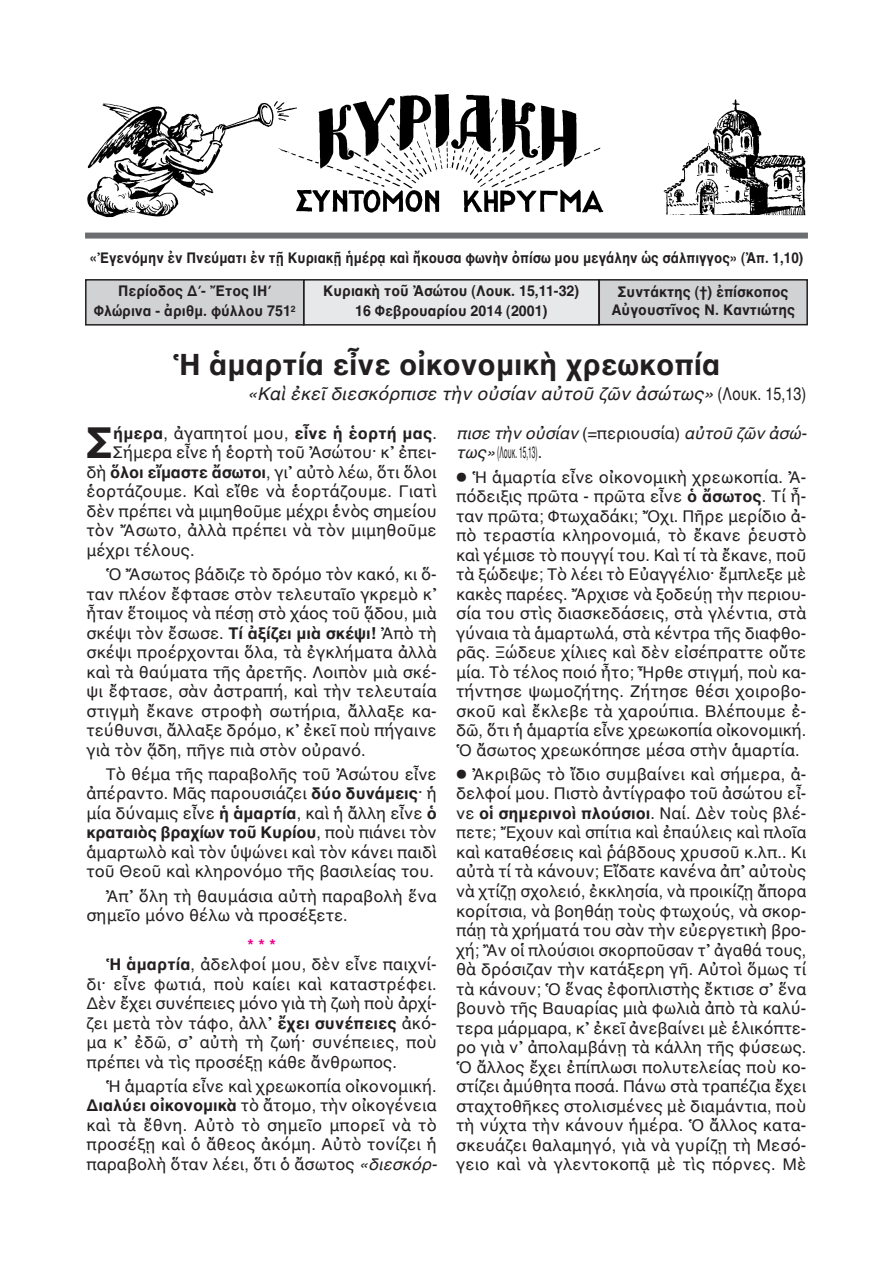
<style>
.page{position:relative;width:893px;height:1263px;background:#fff}
.page>*{position:absolute;margin:0;border:0;box-sizing:border-box;transform-origin:0 0}
.t1{font:700 43.5px "AL Helvetica";color:#231f20}
.t2{font:700 30px "AL Helvetica";color:#231f20}
.t3{font:italic 18px "AL Helvetica";color:#231f20}
.t4{font:16.5px/19.5px "AL Helvetica";color:#231f20;text-align:justify}
.t5{font:italic 16.5px/19.5px "AL Helvetica";letter-spacing:-.005em;color:#231f20}
.t6{font:700 16.5px "AL Helvetica";letter-spacing:.01em;color:#231f20}
.t7{font:700 16.5px "AL Helvetica";color:#ed028c}
.t8{font:700 15px/19.5px "AL Helvetica";color:#231f20;text-align:center;scale:.95 1}
.t9{font:700 15px "AL Helvetica";color:#231f20;scale:.9 1}
.s1{font-style:normal}
.s2{font-weight:400}
.s3{font-weight:700}
.s4{font-style:italic}
</style>
<div class="page">
<div style="left:304px;top:280px;width:295px;height:45px;background:#e7e8e9"></div>
<div style="left:303px;top:279px;width:297px;height:47px;border:2px solid #231f20"></div>
<div style="left:86px;top:280px;width:218px;height:45px;background:#d1d2d4"></div>
<div style="left:85px;top:279px;width:219px;height:47px;border:2px solid #231f20"></div>
<div style="left:599px;top:280px;width:208px;height:45px;background:#d1d2d4"></div>
<div style="left:598px;top:279px;width:210px;height:46px;border:2px solid #231f20"></div>
<div style="left:85px;top:233px;width:723px;height:6px;background:#6c6d70"></div>
<img style="left:87px;top:94px;width:719px;height:124px">
<p class="t9" style="left:90px;top:249px;width:794px">«Ἐγενόμην ἐν Πνεύματι ἐν τῇ Κυριακῇ ἡμέρᾳ καὶ ἤκουσα φωνὴν ὀπίσω μου μεγάλην ὡς σάλπιγγος» (Ἀπ. 1,10)</p>
<p class="t8" style="left:323px;top:281px;width:271px">Κυριακὴ τοῦ Ἀσώτου (Λουκ. 15,11-32)<br>16 Φεβρουαρίου 2014 (2001)</p>
<p class="t8" style="left:94px;top:281px;width:214px">Περίοδος Δ΄- Ἔτος ΙΗ΄<br>Φλώρινα - ἀριθμ. φύλλου 751<sup>2</sup></p>
<p class="t8" style="left:611px;top:283px;width:195px;line-height:18px">Συντάκτης (†) ἐπίσκοπος<br>Αὐγουστῖνος Ν. Καντιώτης</p>
<h2 class="t2" style="left:172px;top:347px;width:550px">Ἡ ἁμαρτία εἶνε οἰκονομικὴ χρεωκοπία</h2>
<p class="t3" style="left:247px;top:383px;width:561px">«Καὶ ἐκεῖ διεσκόρπισε τὴν οὐσίαν αὐτοῦ ζῶν ἀσώτως» <span class="s1">(Λουκ. 15,13)</span></p>
<h1 class="t1" style="left:87px;top:416px;width:28px">Σ</h1>
<p class="t6" style="left:113px;top:423px;width:325px">ήμερα<span class="s2">, ἀγαπητοί μου,</span> εἶνε ἡ ἑορτή μας<span class="s2">.</span></p>
<p class="t4" style="left:113px;top:442px;width:325px">Σήμερα εἶνε ἡ ἑορτὴ τοῦ Ἀσώτου· κ᾿ ἐπει-</p>
<p class="t4" style="left:87px;top:462px;width:352px">δὴ <span class="s3">ὅλοι εἴμαστε ἄσωτοι</span>, γι᾽ αὐτὸ λέω, ὅτι ὅλοι</p>
<p class="t4" style="left:87px;top:481px;width:352px">ἑορτάζουμε. Καὶ εἴθε νὰ ἑορτάζουμε. Γιατὶ</p>
<p class="t4" style="left:87px;top:501px;width:352px">δὲν πρέπει νὰ μιμηθοῦμε μέχρι ἑνὸς σημείου</p>
<p class="t4" style="left:87px;top:520px;width:352px">τὸν Ἄσωτο, ἀλλὰ πρέπει νὰ τὸν μιμηθοῦμε</p>
<p class="t4" style="left:87px;top:540px;width:110px">μέχρι τέλους.</p>
<p class="t4" style="left:87px;top:564px;width:352px;text-indent:19px">Ὁ Ἄσωτος βάδιζε τὸ δρόμο τὸν κακό, κι ὅ&shy;ταν πλέον ἔφτασε στὸν τελευταῖο γκρεμὸ κ᾿ ἦταν ἕτοιμος νὰ πέσῃ στὸ χάος τοῦ ᾅδου, μιὰ σκέψι τὸν ἔσωσε. <span class="s3">Τί ἀξίζει μιὰ σκέψι!</span> Ἀπὸ τὴ σκέψι προέρχονται ὅλα, τὰ ἐγκλήματα ἀλλὰ καὶ τὰ θαύματα τῆς ἀρετῆς. Λοιπὸν μιὰ σκέ&shy;ψι ἔφτασε, σὰν ἀστραπή, καὶ τὴν τελευταία στιγμὴ ἔκανε στροφὴ σωτήρια, ἄλλαξε κα&shy;τεύθυνσι, ἄλλαξε δρόμο, κ᾽ ἐκεῖ ποὺ πήγαινε γιὰ τὸν ᾅδη, πῆγε πιὰ στὸν οὐρανό.</p>
<p class="t4" style="left:87px;top:764px;width:352px;text-indent:19px">Τὸ θέμα τῆς παραβολῆς τοῦ Ἀσώτου εἶνε ἀπέραντο. Μᾶς παρουσιάζει <span class="s3">δύο δυνάμεις</span>· ἡ μία δύναμις εἶνε <span class="s3">ἡ ἁμαρτία</span>, καὶ ἡ ἄλλη εἶνε <span class="s3">ὁ κραταιὸς βραχίων τοῦ Κυρίου</span>, ποὺ πιάνει τὸν ἁμαρτωλὸ καὶ τὸν ὑψώνει καὶ τὸν κάνει παιδὶ τοῦ Θεοῦ καὶ κληρονόμο τῆς βασιλείας του.</p>
<p class="t4" style="left:87px;top:886px;width:352px;text-indent:19px">Ἀπ᾽ ὅλη τὴ θαυμάσια αὐτὴ παραβολὴ ἕνα σημεῖο μόνο θέλω νὰ προσέξετε.</p>
<p class="t7" style="left:247px;top:935px;width:30px">***</p>
<p class="t4" style="left:106px;top:954px;width:332px"><span class="s3">Ἡ ἁμαρτία</span>, ἀδελφοί μου, δὲν εἶνε παιχνί-</p>
<p class="t4" style="left:87px;top:974px;width:352px">δι· εἶνε φωτιά, ποὺ καίει καὶ καταστρέφει.</p>
<p class="t4" style="left:87px;top:993px;width:352px">Δὲν ἔχει συνέπειες μόνο γιὰ τὴ ζωὴ ποὺ ἀρχί-</p>
<p class="t4" style="left:87px;top:1013px;width:352px">ζει μετὰ τὸν τάφο, ἀλλ᾿ <span class="s3">ἔχει συνέπειες</span> ἀκό-</p>
<p class="t4" style="left:87px;top:1032px;width:352px">μα κ᾿ ἐδῶ, σ᾿ αὐτὴ τὴ ζωή· συνέπειες, ποὺ</p>
<p class="t4" style="left:87px;top:1052px;width:312px">πρέπει νὰ τὶς προσέξῃ κάθε ἄνθρωπος.</p>
<p class="t4" style="left:87px;top:1076px;width:352px;text-indent:19px">Ἡ ἁμαρτία εἶνε καὶ χρεωκοπία οἰκονομική.<br><span class="s3">Διαλύει οἰκονομικὰ</span> τὸ ἄτομο, τὴν οἰκογένεια καὶ τὰ ἔθνη. Αὐτὸ τὸ σημεῖο μπορεῖ νὰ τὸ προσέξῃ καὶ ὁ ἄθεος ἀκόμη. Αὐτὸ τονίζει ἡ παραβολὴ ὅταν λέει, ὅτι ὁ ἄσωτος <span class="s4">«διεσκόρ-</span></p>
<p class="t5" style="left:456px;top:423px;width:352px">πισε τὴν οὐσίαν <span class="s1">(=περιουσία)</span> αὐτοῦ ζῶν ἀσώ&shy;τως»<span class="s1">(Λουκ. 15,13).</span></p>
<p class="t4" style="left:456px;top:467px;width:352px">⃝ Ἡ ἁμαρτία εἶνε οἰκονομικὴ χρεωκοπία. Ἀ&shy;πόδειξις πρῶτα - πρῶτα εἶνε <span class="s3">ὁ ἄσωτος</span>. Τί ἦ&shy;ταν πρῶτα; Φτωχαδάκι; Ὄχι. Πῆρε μερίδιο ἀ&shy;πὸ τεραστία κληρονομιά, τὸ ἔκανε ῥευστὸ καὶ γέμισε τὸ πουγγί του. Καὶ τί τὰ ἔκανε, ποῦ τὰ ξώδεψε; Τὸ λέει τὸ Εὐαγγέλιο· ἔμπλεξε μὲ κακὲς παρέες. Ἄρχισε νὰ ξοδεύῃ τὴν περιου&shy;σία του στὶς διασκεδάσεις, στὰ γλέντια, στὰ γύναια τὰ ἁμαρτωλά, στὰ κέντρα τῆς διαφθο&shy;ρᾶς. Ξώδευε χίλιες καὶ δὲν εἰσέπραττε οὔτε μία. Τὸ τέλος ποιό ἦτο; Ἦρθε στιγμή, ποὺ κα&shy;τήντησε ψωμοζήτης. Ζήτησε θέσι χοιροβο&shy;σκοῦ καὶ ἔκλεβε τὰ χαρούπια. Βλέπουμε ἐ&shy;δῶ, ὅτι ἡ ἁμαρτία εἶνε χρεωκοπία οἰκονομική.<br>Ὁ ἄσωτος χρεωκόπησε μέσα στὴν ἁμαρτία.</p>
<p class="t4" style="left:456px;top:764px;width:352px">⃝ Ἀκριβῶς τὸ ἴδιο συμβαίνει καὶ σήμερα, ἀ&shy;δελφοί μου. Πιστὸ ἀντίγραφο τοῦ ἀσώτου εἶ&shy;νε <span class="s3">οἱ σημερινοὶ πλούσιοι</span>. Ναί. Δὲν τοὺς βλέ&shy;πετε; Ἔχουν καὶ σπίτια καὶ ἐπαύλεις καὶ πλοῖα καὶ καταθέσεις καὶ ῥάβδους χρυσοῦ κ.λπ.. Κι αὐτὰ τί τὰ κάνουν; Εἴδατε κανένα ἀπ᾽ αὐτοὺς νὰ χτίζῃ σχολειό, ἐκκλησία, νὰ προικίζῃ ἄπορα κορίτσια, νὰ βοηθάῃ τοὺς φτωχούς, νὰ σκορ&shy;πάῃ τὰ χρήματά του σὰν τὴν εὐεργετικὴ βρο&shy;χή; Ἂν οἱ πλούσιοι σκορποῦσαν τ᾿ ἀγαθά τους, θὰ δρόσιζαν τὴν κατάξερη γῆ. Αὐτοὶ ὅμως τί τὰ κάνουν; Ὁ ἕνας ἐφοπλιστὴς ἔκτισε σ᾽ ἕνα βουνὸ τῆς Βαυαρίας μιὰ φωλιὰ ἀπὸ τὰ καλύ&shy;τερα μάρμαρα, κ᾿ ἐκεῖ ἀνεβαίνει μὲ ἑλικόπτε&shy;ρο γιὰ ν᾿ ἀπολαμβάνῃ τὰ κάλλη τῆς φύσεως.<br>Ὁ ἄλλος ἔχει ἐπίπλωσι πολυτελείας ποὺ κο&shy;στίζει ἀμύθητα ποσά. Πάνω στὰ τραπέζια ἔχει σταχτοθῆκες στολισμένες μὲ διαμάντια, ποὺ τὴ νύχτα τὴν κάνουν ἡμέρα. Ὁ ἄλλος κατα&shy;σκευάζει θαλαμηγό, γιὰ νὰ γυρίζῃ τὴ Μεσό&shy;γειο καὶ νὰ γλεντοκοπᾷ μὲ τὶς πόρνες. Μὲ</p>
</div>
